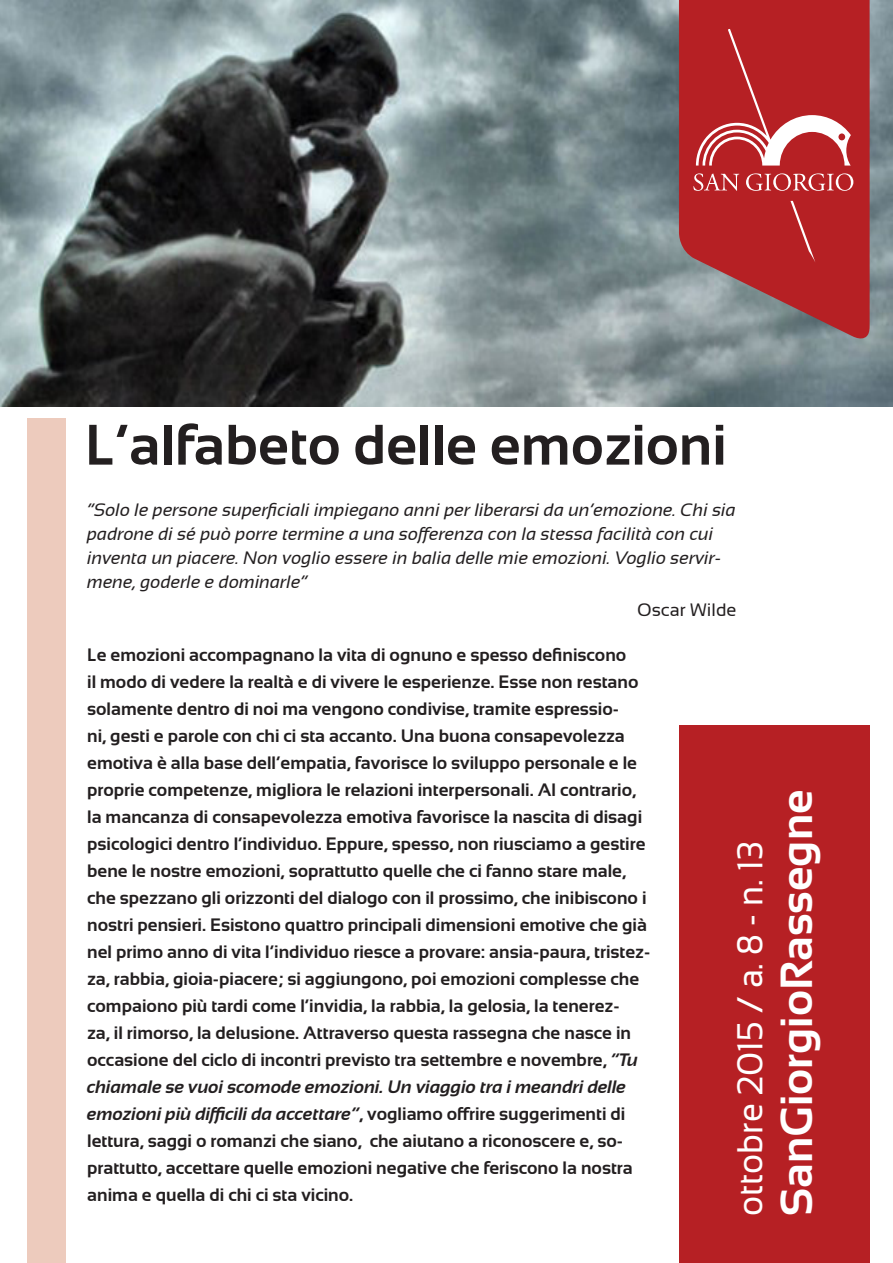
<style>
.page{position:relative;width:893px;height:1263px;background:#fff}
.page>*{position:absolute;margin:0;border:0;box-sizing:border-box;transform-origin:0 0}
.t1{font:700 57px "Sansation";color:#231f20}
.t2{font:700 45px "Sansation";color:#fff}
.t3{font:36px "Sansation";color:#fff;scale:.95 1}
.t4{font:700 18px/27px "Sansation";color:#231f20}
.t5{font:italic 18px/24px "Sansation";color:#231f20}
.t6{font:18px "Sansation";color:#231f20}
.s1{font-style:italic}
</style>
<div class="page">
<img style="left:0;top:0;width:893px;height:406px">
<svg style="left:679px;top:0;width:191px;height:345px;background:#a7464a"></svg>
<div style="left:679px;top:725px;width:191px;height:538px;background:#b62024"></div>
<svg style="left:693px;top:29px;width:160px;height:234px;background:#bd3639"></svg>
<div style="left:27px;top:419px;width:38px;height:844px;background:#edcbbd"></div>
<p class="t1" style="left:85px;top:413px;width:643px">L’alfabeto delle emozioni</p>
<p class="t5" style="left:87px;top:498px;width:650px">“Solo le persone superficiali impiegano anni per liberarsi da un’emozione. Chi sia padrone di sé può porre termine a una sofferenza con la stessa facilità con cui inventa un piacere. Non voglio essere in balia delle mie emozioni. Voglio servir&shy;mene, goderle e dominarle”</p>
<p class="t6" style="left:637px;top:600px;width:101px">Oscar Wilde</p>
<p class="t4" style="left:87px;top:641px;width:565px">Le emozioni accompagnano la vita di ognuno e spesso definiscono<br>il modo di vedere la realtà e di vivere le esperienze. Esse non restano solamente dentro di noi ma vengono condivise, tramite espressio-<br>ni, gesti e parole con chi ci sta accanto. Una buona consapevolezza emotiva è alla base dell’empatia, favorisce lo sviluppo personale e le proprie competenze, migliora le relazioni interpersonali. Al contrario, la mancanza di consapevolezza emotiva favorisce la nascita di disagi psicologici dentro l’individuo. Eppure, spesso, non riusciamo a gestire bene le nostre emozioni, soprattutto quelle che ci fanno stare male, che spezzano gli orizzonti del dialogo con il prossimo, che inibiscono i nostri pensieri. Esistono quattro principali dimensioni emotive che già nel primo anno di vita l’individuo riesce a provare: ansia-paura, tristez&shy;za, rabbia, gioia-piacere; si aggiungono, poi emozioni complesse che compaiono più tardi come l’invidia, la rabbia, la gelosia, la tenerez-<br>za, il rimorso, la delusione. Attraverso questa rassegna che nasce in occasione del ciclo di incontri previsto tra settembre e novembre, <span class="s1">“Tu chiamale se vuoi scomode emozioni. Un viaggio tra i meandri delle emozioni più difficili da accettare”</span>, vogliamo offrire suggerimenti di lettura, saggi o romanzi che siano, che aiutano a riconoscere e, so&shy;prattutto, accettare quelle emozioni negative che feriscono la nostra anima e quella di chi ci sta vicino.</p>
<p class="t3" style="left:730px;top:1216px;width:397px;rotate:-90deg">ottobre 2015 / a. 8 - n. 13</p>
<p class="t2" style="left:771px;top:1216px;width:428px;rotate:-90deg">SanGiorgioRassegne</p>
</div>
